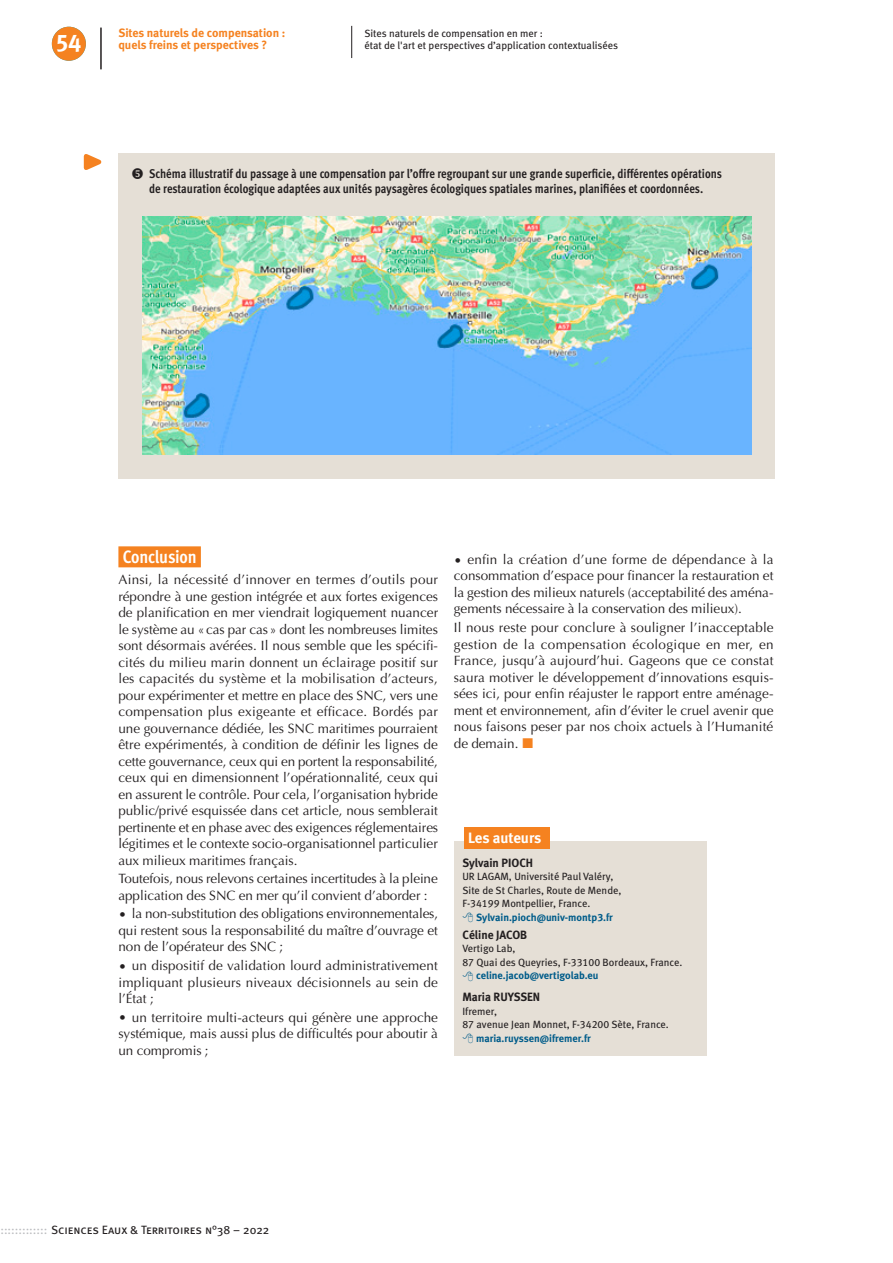
<style>
.page{position:relative;width:893px;height:1263px;background:#fff}
.page>*{position:absolute;margin:0;border:0;box-sizing:border-box;transform-origin:0 0}
.t1{font:24px "Meta Bold Caps Expert";color:#fff}
.t2{font:700 18px "Meta Cond OT";letter-spacing:-.015em;color:#fff}
.contact-picto{font:15px "Meta Bold LF";letter-spacing:-.005em;color:#fff}
.t3{font:13.5px/16.5px "Optima";letter-spacing:-.005em;color:#231f20;text-align:justify}
.titre_figure{font:700 12.75px/15px "Meta Cond OT";color:#231f20}
.t4{font:700 12px/12px "Meta";color:#f58220}
.t5{font:12px "Meta Book Caps";color:#231f20}
.contacts{font:12px "Meta Bold LF";color:#231f20}
.contacts-2{font:10.5px/13.5px "Meta Book LF";color:#231f20}
.roulette_article{font:10.5px/12px "Meta Book LF";color:#231f20}
.contacts-3{font:10.5px "Meta Bold LF";color:#005c8a}
.s1{color:#bcbdc0}
</style>
<div class="page">
<div style="left:454px;top:841px;width:252px;height:214px;background:#e5dfd6"></div>
<div style="left:464px;top:827px;width:86px;height:22px;background:#f58220"></div>
<svg style="left:83px;top:154px;width:19px;height:16px"></svg>
<div style="left:118px;top:546px;width:83px;height:21px;background:#f58220"></div>
<div style="left:118px;top:153px;width:657px;height:326px;background:#e5dfd6"></div>
<hr style="left:351px;top:26px;width:1px;height:32px;background:#231f20">
<img style="left:143px;top:217px;width:608px;height:238px">
<div style="left:52px;top:27px;width:34px;height:34px;background:#f58220;border-radius:50%"></div>
<hr style="left:101px;top:28px;width:1px;height:41px;background:#231f20">
<h1 class="t1" style="left:56px;top:28px;width:27px">54</h1>
<p class="t4" style="left:118px;top:26px;width:169px">Sites naturels de compensation : quels freins et perspectives ?</p>
<p class="roulette_article" style="left:364px;top:27px;width:255px">Sites naturels de compensation en mer :<br>état de l'art et perspectives d’application contextualisées</p>
<p class="titre_figure" style="left:149px;top:166px;width:574px">Schéma illustratif du passage à une compensation par l’offre regroupant sur une grande superficie, différentes opérations de restauration écologique adaptées aux unités paysagères écologiques spatiales marines, planifiées et coordonnées.</p>
<h1 class="t2" style="left:123px;top:545px;width:75px">Conclusion</h1>
<p class="t3" style="left:118px;top:571px;width:321px">Ainsi, la nécessité d’innover en termes d’outils pour répondre à une gestion intégrée et aux fortes exigences de planification en mer viendrait logiquement nuancer le système au «cas par cas» dont les nombreuses limites sont désormais avérées. Il nous semble que les spécifi&shy;cités du milieu marin donnent un éclairage positif sur les capacités du système et la mobilisation d’acteurs, pour expérimenter et mettre en place des SNC, vers une compensation plus exigeante et efficace. Bordés par une gouvernance dédiée, les SNC maritimes pourraient être expérimentés, à condition de définir les lignes de cette gouvernance, ceux qui en portent la responsabilité, ceux qui en dimensionnent l’opérationnalité, ceux qui en assurent le contrôle. Pour cela, l’organisation hybride public/privé esquissée dans cet article, nous semblerait pertinente et en phase avec des exigences réglementaires légitimes et le contexte socio-organisationnel particulier aux milieux maritimes français.</p>
<p class="t3" style="left:118px;top:871px;width:321px">Toutefois, nous relevons certaines incertitudes à la pleine application des SNC en mer qu’il convient d’aborder :</p>
<p class="t3" style="left:118px;top:906px;width:321px">• la non-substitution des obligations environnementales, qui restent sous la responsabilité du maître d’ouvrage et non de l’opérateur des SNC ;</p>
<p class="t3" style="left:118px;top:957px;width:321px">• un dispositif de validation lourd administrativement impliquant plusieurs niveaux décisionnels au sein de l’État ;</p>
<p class="t3" style="left:118px;top:1009px;width:321px">• un territoire multi-acteurs qui génère une approche systémique, mais aussi plus de difficultés pour aboutir à un compromis ;</p>
<p class="t3" style="left:454px;top:551px;width:321px">• enfin la création d’une forme de dépendance à la consommation d’espace pour financer la restauration et la gestion des milieux naturels (acceptabilité des aména&shy;gements nécessaire à la conservation des milieux).</p>
<p class="t3" style="left:454px;top:619px;width:321px">Il nous reste pour conclure à souligner l’inacceptable gestion de la compensation écologique en mer, en France, jusqu’à aujourd’hui. Gageons que ce constat saura motiver le développement d’innovations esquis&shy;sées ici, pour enfin réajuster le rapport entre aménage&shy;ment et environnement, afin d’éviter le cruel avenir que nous faisons peser par nos choix actuels à l’Humanité de demain.</p>
<p class="contact-picto" style="left:468px;top:828px;width:75px">Les auteurs</p>
<p class="contacts" style="left:462px;top:855px;width:72px">Sylvain PIOCH</p>
<p class="contacts-2" style="left:462px;top:870px;width:152px">UR LAGAM, Université Paul Valéry,</p>
<p class="contacts-2" style="left:462px;top:883px;width:161px">Site de St Charles, Route de Mende,<br>F-34199 Montpellier, France.</p>
<p class="contacts-3" style="left:476px;top:911px;width:138px">Sylvain.pioch@univ-montp3.fr</p>
<p class="contacts" style="left:462px;top:927px;width:66px">Céline JACOB</p>
<p class="contacts-2" style="left:462px;top:942px;width:222px">Vertigo Lab,<br>87 Quai des Queyries, F-33100 Bordeaux, France.</p>
<p class="contacts-3" style="left:476px;top:969px;width:124px">celine.jacob@vertigolab.eu</p>
<p class="contacts" style="left:462px;top:990px;width:79px">Maria RUYSSEN</p>
<p class="contacts-2" style="left:462px;top:1004px;width:208px">Ifremer,<br>87 avenue Jean Monnet, F-34200 Sète, France.</p>
<p class="contacts-3" style="left:476px;top:1032px;width:116px">maria.ruyssen@ifremer.fr</p>
<p class="t5" style="left:0;top:1223px;width:270px"><span class="s1">:::::::::::::</span> Sciences Eaux &amp; Territoires n°38 – 2022</p>
</div>
